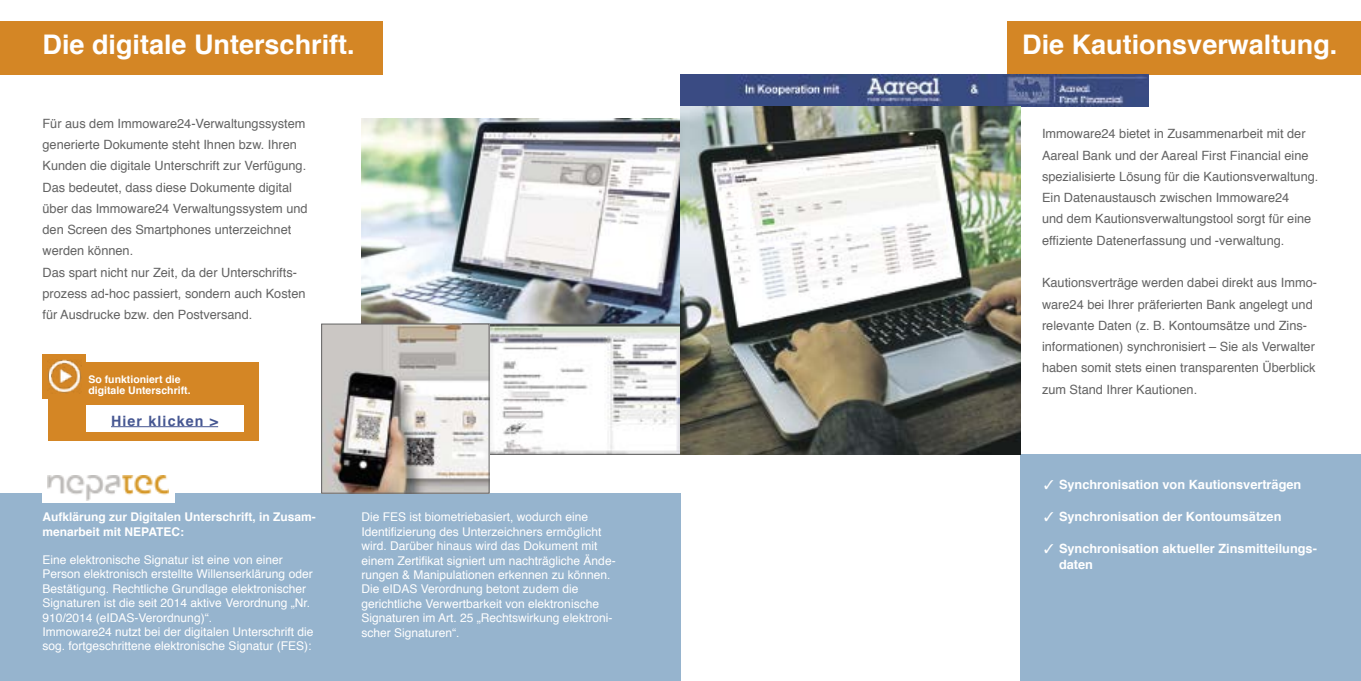
<style>
.page{position:relative;width:1361px;height:681px;background:#fff}
.page>*{position:absolute;margin:0;border:0;box-sizing:border-box;transform-origin:0 0}
.t1{font:700 27px "Helvetica";color:#fff}
.t2{font:700 14.25px "Helvetica";letter-spacing:.08em;color:#465792}
.t3{font:12.75px/21.3px "Helvetica";color:#636363}
.t4{font:700 12.75px/15.3px "Helvetica";color:#fff}
.t5{font:12px/14.4px "Helvetica";color:#fff}
.t6{font:700 12px/14.4px "Helvetica";color:#fff}
.t7{font:700 10.5px/10.6px "Helvetica";color:#fff}
</style>
<div class="page">
<div style="left:0;top:21px;width:383px;height:53px;background:#d48625"></div>
<img style="left:361px;top:118px;width:319px;height:206px">
<div style="left:0;top:493px;width:680px;height:187px;background:#96b4ce"></div>
<div style="left:43px;top:471px;width:132px;height:32px;background:#fff"></div>
<img style="left:47px;top:475px;width:121px;height:25px">
<img style="left:489px;top:326px;width:191px;height:126px">
<div style="left:462px;top:324px;width:231px;height:130px;border:1px solid #636363"></div>
<img style="left:323px;top:326px;width:164px;height:165px">
<div style="left:321px;top:324px;width:168px;height:169px;border:1px solid #636363"></div>
<div style="left:1008px;top:21px;width:353px;height:53px;background:#d48625"></div>
<img style="left:680px;top:74px;width:468px;height:32px">
<div style="left:1020px;top:454px;width:341px;height:226px;background:#96b4ce"></div>
<img style="left:680px;top:106px;width:340px;height:348px">
<div style="left:48px;top:362px;width:211px;height:78px;background:#d48625"></div>
<div style="left:43px;top:354px;width:43px;height:45px;background:#d48625"></div>
<img style="left:48px;top:360px;width:33px;height:33px">
<div style="left:86px;top:405px;width:157px;height:26px;background:#fff"></div>
<hr style="left:111px;top:426px;width:107px;height:1px;background:#465792">
<h1 class="t1" style="left:43px;top:23px;width:314px">Die digitale Unterschrift.</h1>
<p class="t3" style="left:43px;top:113px;width:267px">Für aus dem Immoware24-Verwaltungssystem generierte Dokumente steht Ihnen bzw. Ihren Kunden die digitale Unterschrift zur Verfügung.<br>Das bedeutet, dass diese Dokumente digital über das Immoware24 Verwaltungssystem und den Screen des Smartphones unterzeichnet werden können.<br>Das spart nicht nur Zeit, da der Unterschrifts&shy;prozess ad-hoc passiert, sondern auch Kosten für Ausdrucke bzw. den Postversand.</p>
<p class="t7" style="left:88px;top:374px;width:104px">So funktioniert die digitale Unterschrift.</p>
<p class="t2" style="left:111px;top:409px;width:109px">Hier klicken &gt;</p>
<p class="t6" style="left:43px;top:510px;width:275px">Aufklärung zur Digitalen Unterschrift, in Zusam&shy;menarbeit mit NEPATEC:</p>
<p class="t5" style="left:43px;top:552px;width:272px">Eine elektronische Signatur ist eine von einer Person elektronisch erstellte Willenserklärung oder Bestätigung. Rechtliche Grundlage elektronischer Signaturen ist die seit 2014 aktive Verordnung „Nr.<br>910/2014 (eIDAS-Verordnung)“.<br>Immoware24 nutzt bei der digitalen Unterschrift die sog. fortgeschrittene elektronische Signatur (FES):</p>
<p class="t5" style="left:361px;top:510px;width:256px">Die FES ist biometriebasiert, wodurch eine Identifizierung des Unterzeichners ermöglicht wird. Darüber hinaus wird das Dokument mit einem Zertifikat signiert um nachträgliche Ände&shy;rungen &amp; Manipulationen erkennen zu können.<br>Die eIDAS Verordnung betont zudem die gerichtliche Verwertbarkeit von elektronische Signaturen im Art. 25 „Rechtswirkung elektroni&shy;scher Signaturen“.</p>
<h1 class="t1" style="left:1022px;top:23px;width:317px">Die Kautionsverwaltung.</h1>
<p class="t3" style="left:1042px;top:123px;width:278px">Immoware24 bietet in Zusammenarbeit mit der Aareal Bank und der Aareal First Financial eine spezialisierte Lösung für die Kautionsverwaltung.<br>Ein Datenaustausch zwischen Immoware24<br>und dem Kautionsverwaltungstool sorgt für eine effiziente Datenerfassung und -verwaltung.</p>
<p class="t3" style="left:1042px;top:272px;width:276px">Kautionsverträge werden dabei direkt aus Immo&shy;ware24 bei Ihrer präferierten Bank angelegt und relevante Daten (z. B. Kontoumsätze und Zins&shy;informationen) synchronisiert – Sie als Verwalter haben somit stets einen transparenten Überblick zum Stand Ihrer Kautionen.</p>
<p class="t4" style="left:1044px;top:477px;width:259px">✓ Synchronisation von Kautionsverträgen</p>
<p class="t4" style="left:1044px;top:509px;width:239px">✓ Synchronisation der Kontoumsätzen</p>
<p class="t4" style="left:1059px;top:541px;width:259px;text-indent:-15px">✓ Synchronisation aktueller Zinsmitteilungs&shy;daten</p>
</div>
